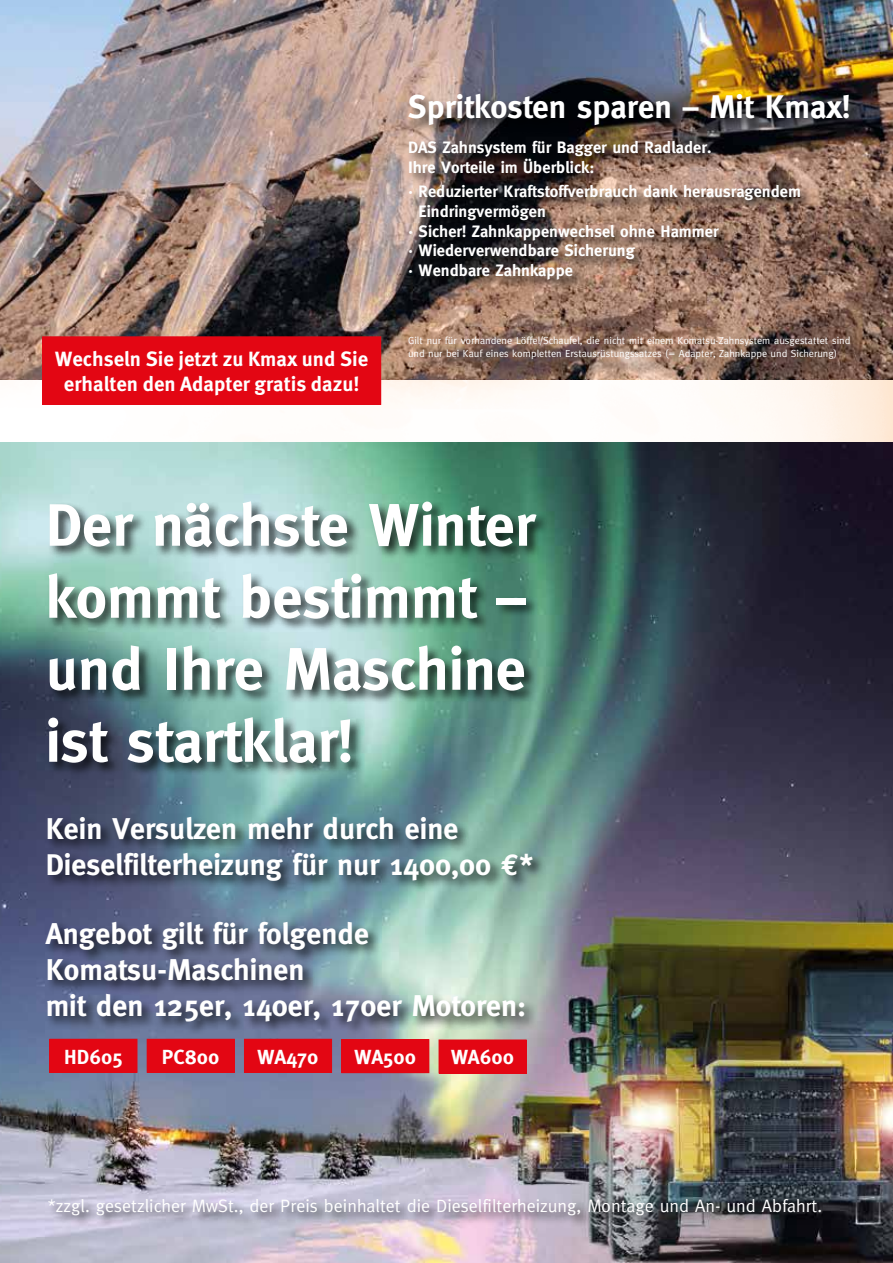
<style>
.page{position:relative;width:893px;height:1263px;background:#fff}
.page>*{position:absolute;margin:0;border:0;box-sizing:border-box;transform-origin:0 0}
.t1{font:700 60px/72px "Meta";color:#fff}
.t2{font:700 32.7px "Meta";color:#fff}
.t3{font:700 30px/36px "Meta";color:#fff}
.t4{font:700 20.55px/24.3px "Meta";color:#fff;text-align:center}
.t5{font:700 20.4px "Meta";color:#fff}
.t6{font:18px "Meta";color:#fff}
.t7{font:700 16.5px/19.8px "Meta";color:#fff}
.t8{font:10.35px/12.3px "Meta";color:#fff}
.s1{font-family:"Euro Mono"}
</style>
<div class="page">
<img style="left:0;top:379px;width:893px;height:63px">
<img style="left:0;top:0;width:893px;height:379px">
<div style="left:407px;top:139px;width:407px;height:154px;background:#000;opacity:.75"></div>
<div style="left:407px;top:92px;width:456px;height:47px;background:#000;opacity:.75"></div>
<div style="left:43px;top:337px;width:338px;height:67px;background:#e30613"></div>
<div style="left:43px;top:337px;width:338px;height:68px;border:1px solid #e30613"></div>
<div style="left:412px;top:340px;width:456px;height:37px;background:#000;opacity:.75"></div>
<img style="left:0;top:442px;width:893px;height:821px">
<div style="left:46px;top:500px;width:503px;height:277px;background:#000;opacity:.75"></div>
<div style="left:46px;top:815px;width:500px;height:80px;background:#000;opacity:.75"></div>
<div style="left:50px;top:1039px;width:87px;height:33px;background:#e30613"></div>
<div style="left:147px;top:1039px;width:87px;height:33px;background:#e30613"></div>
<div style="left:244px;top:1039px;width:88px;height:33px;background:#e30613"></div>
<div style="left:342px;top:1040px;width:87px;height:33px;background:#e30613"></div>
<div style="left:342px;top:1039px;width:87px;height:34px;border:1px solid #e30613"></div>
<div style="left:439px;top:1040px;width:87px;height:33px;background:#e30613"></div>
<div style="left:44px;top:920px;width:494px;height:115px;background:#000;opacity:.75"></div>
<div style="left:48px;top:1196px;width:786px;height:32px;background:#000;opacity:.75"></div>
<h2 class="t2" style="left:408px;top:88px;width:444px">Spritkosten sparen – Mit Kmax!</h2>
<p class="t4" style="left:55px;top:347px;width:314px">Wechseln Sie jetzt zu Kmax und Sie erhalten den Adapter gratis dazu!</p>
<p class="t7" style="left:408px;top:137px;width:305px">DAS Zahnsystem für Bagger und Radlader.<br>Ihre Vorteile im Überblick:</p>
<p class="t7" style="left:408px;top:181px;width:394px">· Reduzierter Kraftstoffverbrauch dank herausragendem</p>
<p class="t7" style="left:419px;top:201px;width:129px">Eindringvermögen</p>
<p class="t7" style="left:408px;top:221px;width:312px">· Sicher! Zahnkappenwechsel ohne Hammer</p>
<p class="t7" style="left:408px;top:241px;width:228px">· Wiederverwendbare Sicherung</p>
<p class="t7" style="left:408px;top:260px;width:166px">· Wendbare Zahnkappe</p>
<p class="t8" style="left:408px;top:335px;width:444px">Gilt nur für vorhandene Löffel/Schaufel, die nicht mit einem Komatsu-Zahnsystem ausgestattet sind und nur bei Kauf eines kompletten Erstausrüstungssatzes (= Adapter, Zahnkappe und Sicherung)</p>
<h1 class="t1" style="left:46px;top:489px;width:491px">Der nächste Winter kommt bestimmt – und Ihre Maschine ist startklar!</h1>
<h3 class="t3" style="left:46px;top:810px;width:489px">Kein Versulzen mehr durch eine<br>Dieselfilterheizung für nur 1400,00 <span class="s1">€</span>*</h3>
<h3 class="t3" style="left:46px;top:915px;width:482px">Angebot gilt für folgende<br>Komatsu-Maschinen<br>mit den 125er, 140er, 170er Motoren:</h3>
<p class="t5" style="left:64px;top:1044px;width:60px">HD605</p>
<p class="t5" style="left:162px;top:1044px;width:59px">PC800</p>
<p class="t5" style="left:258px;top:1044px;width:62px">WA470</p>
<p class="t5" style="left:354px;top:1045px;width:63px">WA500</p>
<p class="t5" style="left:451px;top:1045px;width:65px">WA600</p>
<p class="t6" style="left:48px;top:1195px;width:776px">*zzgl. gesetzlicher MwSt., der Preis beinhaltet die Dieselfilterheizung, Montage und An- und Abfahrt.</p>
</div>
